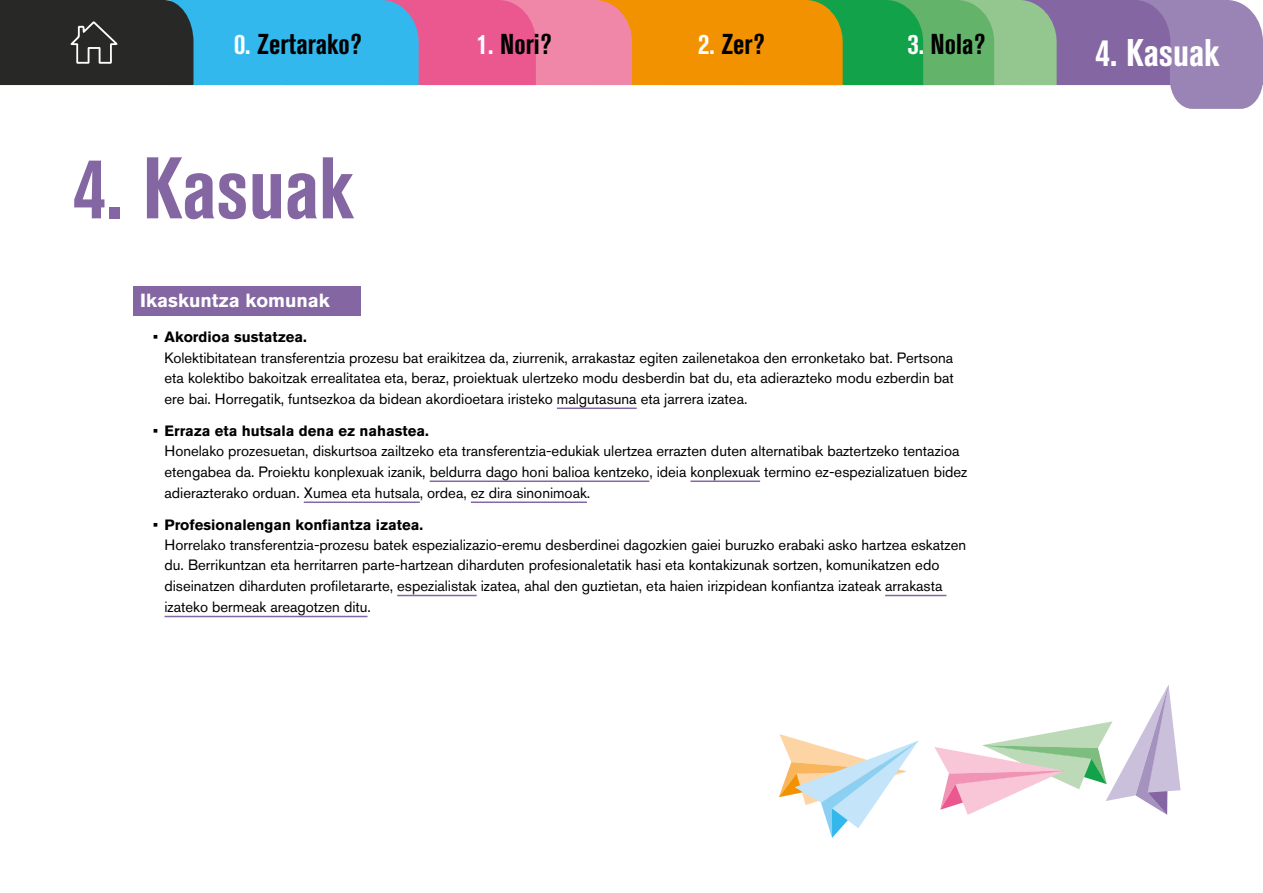
<style>
.page{position:relative;width:1263px;height:893px;background:#fff}
.page>*{position:absolute;margin:0;border:0;box-sizing:border-box;transform-origin:0 0}
.t1{font:700 condensed 86.4px "Akzidenz Grotesk BQ";color:#8366a2}
.t2{font:700 condensed 38.25px "Akzidenz Grotesk BQ";color:#fff}
.t3{font:700 condensed 28.5px "Akzidenz Grotesk BQ";color:#000}
.t4{font:700 18.9px "Akzidenz Grotesk BQ";color:#fff}
.t5{font:14.85px/20.7px "Akzidenz Grotesk BQ";color:#000}
.t6{font:700 14.85px "Akzidenz Grotesk BQ";color:#000}
.s1{color:#fff}
</style>
<div class="page">
<div style="left:133px;top:287px;width:228px;height:29px;background:#8366a2"></div>
<hr style="left:557px;top:407px;width:80px;height:2px;background:#8366a2">
<hr style="left:430px;top:480px;width:219px;height:2px;background:#8366a2">
<hr style="left:690px;top:480px;width:70px;height:2px;background:#8366a2">
<hr style="left:304px;top:501px;width:116px;height:2px;background:#8366a2">
<hr style="left:471px;top:501px;width:116px;height:2px;background:#8366a2">
<hr style="left:397px;top:595px;width:80px;height:1px;background:#8366a2">
<hr style="left:885px;top:595px;width:61px;height:1px;background:#8366a2">
<hr style="left:164px;top:616px;width:203px;height:1px;background:#8366a2">
<svg style="left:779px;top:734px;width:139px;height:104px"></svg>
<svg style="left:934px;top:685px;width:246px;height:130px"></svg>
<svg style="left:0;top:0;width:1263px;height:109px"></svg>
<h3 class="t3" style="left:234px;top:28px;width:129px"><span class="s1">0.</span> Zertarako?</h3>
<h3 class="t3" style="left:477px;top:28px;width:76px"><span class="s1">1.</span> Nori?</h3>
<h3 class="t3" style="left:698px;top:28px;width:68px"><span class="s1">2.</span> Zer?</h3>
<h3 class="t3" style="left:907px;top:28px;width:79px"><span class="s1">3.</span> Nola?</h3>
<h2 class="t2" style="left:1095px;top:31px;width:126px">4. Kasuak</h2>
<h1 class="t1" style="left:72px;top:139px;width:282px">4. Kasuak</h1>
<p class="t4" style="left:140px;top:289px;width:191px">Ikaskuntza komunak</p>
<p class="t6" style="left:153px;top:328px;width:155px">• Akordioa sustatzea.</p>
<p class="t5" style="left:164px;top:347px;width:791px;text-align:justify">Kolektibitatean transferentzia prozesu bat eraikitzea da, ziurrenik, arrakastaz egiten zailenetakoa den erronketako bat. Pertsona eta kolektibo bakoitzak errealitatea eta, beraz, proiektuak ulertzeko modu desberdin bat du, eta adierazteko modu ezberdin bat ere bai. Horregatik, funtsezkoa da bidean akordioetara iristeko malgutasuna eta jarrera izatea.</p>
<p class="t6" style="left:153px;top:422px;width:277px">• Erraza eta hutsala dena ez nahastea.</p>
<p class="t5" style="left:164px;top:440px;width:804px">Honelako prozesuetan, diskurtsoa zailtzeko eta transferentzia-edukiak ulertzea errazten duten alternatibak baztertzeko tentazioa etengabea da. Proiektu konplexuak izanik, beldurra dago honi balioa kentzeko, ideia konplexuak termino ez-espezializatuen bidez adierazterako orduan. Xumea eta hutsala, ordea, ez dira sinonimoak.</p>
<p class="t6" style="left:153px;top:516px;width:272px">• Profesionalengan konfiantza izatea.</p>
<p class="t5" style="left:164px;top:534px;width:803px">Horrelako transferentzia-prozesu batek espezializazio-eremu desberdinei dagozkien gaiei buruzko erabaki asko hartzea eskatzen du. Berrikuntzan eta herritarren parte-hartzean diharduten profesionaletatik hasi eta kontakizunak sortzen, komunikatzen edo diseinatzen diharduten profiletararte, espezialistak izatea, ahal den guztietan, eta haien irizpidean konfiantza izateak arrakasta izateko bermeak areagotzen ditu.</p>
</div>
